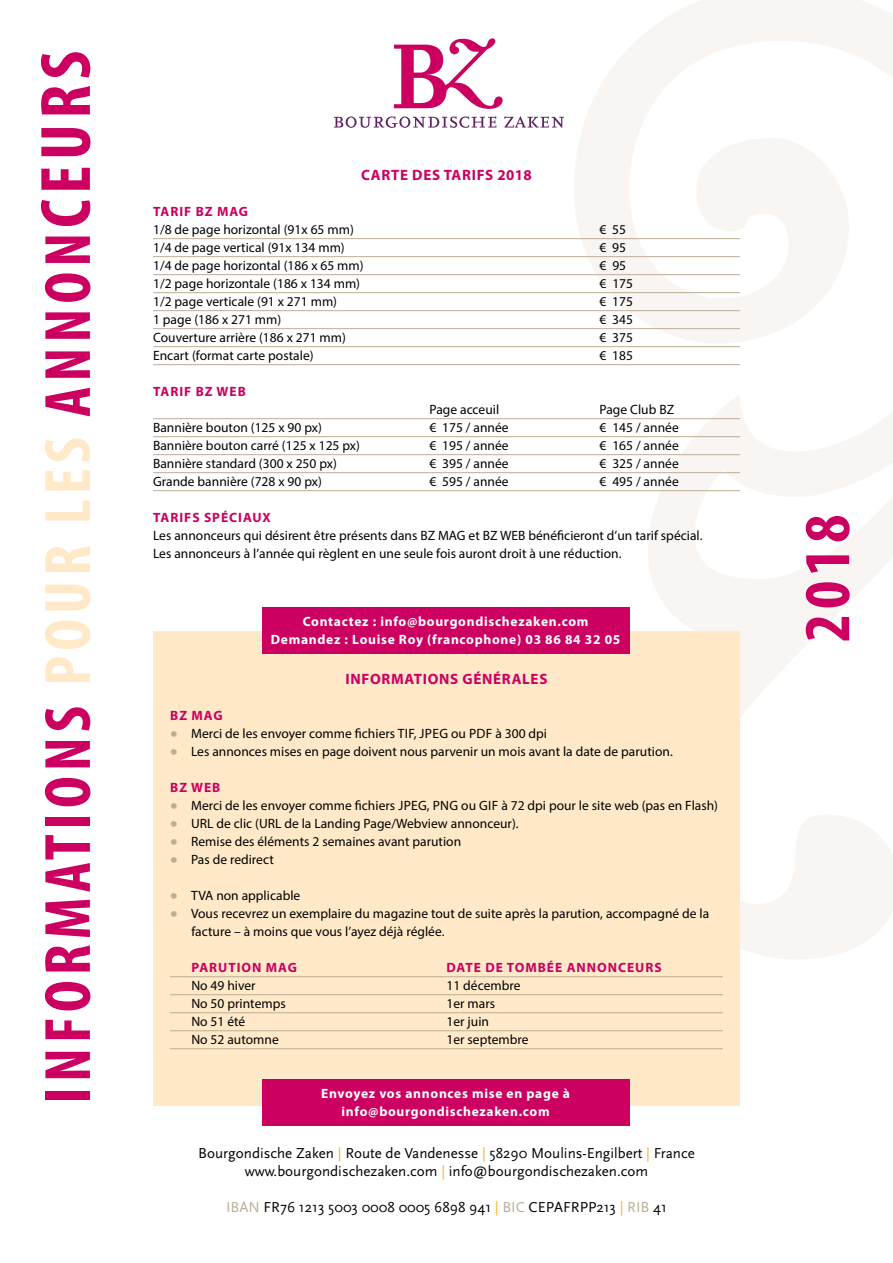
<style>
.page{position:relative;width:893px;height:1263px;background:#fff}
.page>*{position:absolute;margin:0;border:0;box-sizing:border-box;transform-origin:0 0}
.t1{font:700 condensed 66px "Myriad Pro";letter-spacing:.075em;color:#cb0061}
.t2{font:15px/18px "Scala Sans";color:#000;text-align:center}
.Tussenkop{font:700 15px "Myriad Pro";letter-spacing:.045em;color:#cb0061}
.Breves_plat_tabs_mee{font:13.5px "Myriad Pro";color:#000}
.Breves_plat_inspr{font:13.5px/18px "Myriad Pro";color:#000}
.Breves_plat{font:13.5px "Myriad Pro";color:#000}
.Breves_plat-2{font:700 13.5px "Myriad Pro";letter-spacing:.05em;color:#fff}
.Breves_plat-3{font:700 13.5px "Myriad Pro";letter-spacing:.07em;color:#cb0061}
.Breves_plat_tabs_mee-2{font:700 13.5px "Myriad Pro";letter-spacing:.07em;color:#cb0061}
.s1{color:#ffe9c8}
.s2{font-size:72px}
.s3{font-size:27px;color:#bcae95}
.s4{color:#f9b234}
.s5{color:#bcae95}
</style>
<div class="page">
<svg style="left:574px;top:0;width:319px;height:959px"></svg>
<svg style="left:394px;top:38px;width:109px;height:71px"></svg>
<svg style="left:334px;top:116px;width:162px;height:12px"></svg>
<svg style="left:504px;top:116px;width:60px;height:12px"></svg>
<hr style="left:153px;top:238px;width:587px;height:1px;background:#bcae95">
<hr style="left:153px;top:256px;width:587px;height:1px;background:#bcae95">
<hr style="left:153px;top:274px;width:587px;height:1px;background:#bcae95">
<hr style="left:153px;top:292px;width:587px;height:1px;background:#bcae95">
<hr style="left:153px;top:310px;width:587px;height:1px;background:#bcae95">
<hr style="left:153px;top:328px;width:587px;height:1px;background:#bcae95">
<hr style="left:153px;top:346px;width:587px;height:1px;background:#bcae95">
<hr style="left:153px;top:364px;width:587px;height:1px;background:#bcae95">
<hr style="left:153px;top:418px;width:587px;height:1px;background:#bcae95">
<hr style="left:153px;top:436px;width:587px;height:1px;background:#bcae95">
<hr style="left:153px;top:454px;width:587px;height:1px;background:#bcae95">
<hr style="left:153px;top:472px;width:587px;height:1px;background:#bcae95">
<hr style="left:153px;top:490px;width:587px;height:1px;background:#bcae95">
<div style="left:153px;top:631px;width:587px;height:475px;background:#ffe9c8"></div>
<hr style="left:170px;top:976px;width:553px;height:1px;background:#bcae95">
<hr style="left:170px;top:994px;width:553px;height:1px;background:#bcae95">
<hr style="left:170px;top:1012px;width:553px;height:1px;background:#bcae95">
<hr style="left:170px;top:1030px;width:553px;height:1px;background:#bcae95">
<hr style="left:170px;top:1048px;width:553px;height:1px;background:#bcae95">
<div style="left:262px;top:607px;width:367px;height:47px;background:#cb0061"></div>
<div style="left:262px;top:1079px;width:367px;height:47px;background:#cb0061"></div>
<h1 class="t1" style="left:27px;top:1103px;width:1054px;rotate:-90deg">INFORMATIONS <span class="s1">POUR LES</span> ANNON<span class="s2">CEURS</span></h1>
<p class="Tussenkop" style="left:361px;top:165px;width:172px">CARTE DES TARIFS 2018</p>
<p class="Breves_plat-3" style="left:153px;top:203px;width:96px">TARIF BZ MAG</p>
<p class="Breves_plat_tabs_mee" style="left:153px;top:221px;width:202px">1/8 de page horizontal (91x 65 mm)</p>
<p class="Breves_plat_tabs_mee" style="left:600px;top:221px;width:28px">€ 55</p>
<p class="Breves_plat_tabs_mee" style="left:153px;top:239px;width:193px">1/4 de page vertical (91x 134 mm)</p>
<p class="Breves_plat_tabs_mee" style="left:600px;top:239px;width:28px">€ 95</p>
<p class="Breves_plat_tabs_mee" style="left:153px;top:257px;width:212px">1/4 de page horizontal (186 x 65 mm)</p>
<p class="Breves_plat_tabs_mee" style="left:600px;top:257px;width:28px">€ 95</p>
<p class="Breves_plat_tabs_mee" style="left:153px;top:275px;width:209px">1/2 page horizontale (186 x 134 mm)</p>
<p class="Breves_plat_tabs_mee" style="left:600px;top:275px;width:35px">€ 175</p>
<p class="Breves_plat_tabs_mee" style="left:153px;top:293px;width:186px">1/2 page verticale (91 x 271 mm)</p>
<p class="Breves_plat_tabs_mee" style="left:600px;top:293px;width:35px">€ 175</p>
<p class="Breves_plat_tabs_mee" style="left:153px;top:311px;width:130px">1 page (186 x 271 mm)</p>
<p class="Breves_plat_tabs_mee" style="left:600px;top:311px;width:35px">€ 345</p>
<p class="Breves_plat_tabs_mee" style="left:153px;top:329px;width:194px">Couverture arrière (186 x 271 mm)</p>
<p class="Breves_plat_tabs_mee" style="left:600px;top:329px;width:35px">€ 375</p>
<p class="Breves_plat_tabs_mee" style="left:153px;top:347px;width:162px">Encart (format carte postale)</p>
<p class="Breves_plat_tabs_mee" style="left:600px;top:347px;width:35px">€ 185</p>
<p class="Breves_plat-3" style="left:153px;top:383px;width:94px">TARIF BZ WEB</p>
<p class="Breves_plat_tabs_mee" style="left:429px;top:401px;width:71px">Page acceuil</p>
<p class="Breves_plat_tabs_mee" style="left:600px;top:401px;width:76px">Page Club BZ</p>
<p class="Breves_plat_tabs_mee" style="left:153px;top:419px;width:170px">Bannière bouton (125 x 90 px)</p>
<p class="Breves_plat_tabs_mee" style="left:429px;top:419px;width:81px">€ 175 / année</p>
<p class="Breves_plat_tabs_mee" style="left:600px;top:419px;width:81px">€ 145 / année</p>
<p class="Breves_plat_tabs_mee" style="left:153px;top:437px;width:209px">Bannière bouton carré (125 x 125 px)</p>
<p class="Breves_plat_tabs_mee" style="left:429px;top:437px;width:81px">€ 195 / année</p>
<p class="Breves_plat_tabs_mee" style="left:600px;top:437px;width:81px">€ 165 / année</p>
<p class="Breves_plat_tabs_mee" style="left:153px;top:455px;width:185px">Bannière standard (300 x 250 px)</p>
<p class="Breves_plat_tabs_mee" style="left:429px;top:455px;width:81px">€ 395 / année</p>
<p class="Breves_plat_tabs_mee" style="left:600px;top:455px;width:81px">€ 325 / année</p>
<p class="Breves_plat_tabs_mee" style="left:153px;top:473px;width:170px">Grande bannière (728 x 90 px)</p>
<p class="Breves_plat_tabs_mee" style="left:429px;top:473px;width:81px">€ 595 / année</p>
<p class="Breves_plat_tabs_mee" style="left:600px;top:473px;width:81px">€ 495 / année</p>
<p class="Breves_plat-3" style="left:153px;top:509px;width:119px">TARIFS SPÉCIAUX</p>
<p class="Breves_plat" style="left:153px;top:527px;width:551px">Les annonceurs qui désirent être présents dans BZ MAG et BZ WEB bénéficieront d’un tarif spécial.</p>
<p class="Breves_plat" style="left:153px;top:545px;width:470px">Les annonceurs à l’année qui règlent en une seule fois auront droit à une réduction.</p>
<p class="Breves_plat-2" style="left:303px;top:613px;width:287px">Contactez : info@bourgondischezaken.com</p>
<p class="Breves_plat-2" style="left:271px;top:631px;width:351px">Demandez : Louise Roy (francophone) 03 86 84 32 05</p>
<p class="Tussenkop" style="left:346px;top:669px;width:203px">INFORMATIONS GÉNÉRALES</p>
<p class="Breves_plat-3" style="left:170px;top:707px;width:54px">BZ MAG</p>
<p class="Breves_plat_inspr" style="left:170px;top:724px;width:379px"><span class="s3">•</span> Merci de les envoyer comme fichiers TIF, JPEG ou PDF à 300 dpi</p>
<p class="Breves_plat_inspr" style="left:170px;top:742px;width:504px"><span class="s3">•</span> Les annonces mises en page doivent nous parvenir un mois avant la date de parution.</p>
<p class="Breves_plat-3" style="left:170px;top:779px;width:52px">BZ WEB</p>
<p class="Breves_plat_inspr" style="left:170px;top:796px;width:550px"><span class="s3">•</span> Merci de les envoyer comme fichiers JPEG, PNG ou GIF à 72 dpi pour le site web (pas en Flash)</p>
<p class="Breves_plat_inspr" style="left:170px;top:814px;width:350px"><span class="s3">•</span> URL de clic (URL de la Landing Page/Webview annonceur).</p>
<p class="Breves_plat_inspr" style="left:170px;top:832px;width:293px"><span class="s3">•</span> Remise des éléments 2 semaines avant parution</p>
<p class="Breves_plat_inspr" style="left:170px;top:850px;width:105px"><span class="s3">•</span> Pas de redirect</p>
<p class="Breves_plat_inspr" style="left:170px;top:886px;width:132px"><span class="s3">•</span> TVA non applicable</p>
<p class="Breves_plat_inspr" style="left:191px;top:904px;width:519px;text-indent:-21px"><span class="s3">•</span> Vous recevrez un exemplaire du magazine tout de suite après la parution, accompagné de la facture – à moins que vous l’ayez déjà réglée.</p>
<p class="Breves_plat_tabs_mee-2" style="left:191px;top:959px;width:107px">PARUTION MAG</p>
<p class="Breves_plat_tabs_mee-2" style="left:446px;top:959px;width:217px">DATE DE TOMBÉE ANNONCEURS</p>
<p class="Breves_plat_tabs_mee" style="left:191px;top:977px;width:66px">No 49 hiver</p>
<p class="Breves_plat_tabs_mee" style="left:446px;top:977px;width:76px">11 décembre</p>
<p class="Breves_plat_tabs_mee" style="left:191px;top:995px;width:96px">No 50 printemps</p>
<p class="Breves_plat_tabs_mee" style="left:446px;top:995px;width:50px">1er mars</p>
<p class="Breves_plat_tabs_mee" style="left:191px;top:1013px;width:56px">No 51 été</p>
<p class="Breves_plat_tabs_mee" style="left:446px;top:1013px;width:44px">1er juin</p>
<p class="Breves_plat_tabs_mee" style="left:191px;top:1031px;width:89px">No 52 automne</p>
<p class="Breves_plat_tabs_mee" style="left:446px;top:1031px;width:84px">1er septembre</p>
<p class="Breves_plat-2" style="left:321px;top:1084px;width:250px">Envoyez vos annonces mise en page à</p>
<p class="Breves_plat-2" style="left:342px;top:1103px;width:210px">info@bourgondischezaken.com</p>
<p class="t2" style="left:198px;top:1144px;width:498px">Bourgondische Zaken <span class="s4">|</span> Route de Vandenesse <span class="s4">|</span> 58290 Moulins-Engilbert <span class="s4">|</span> France www.bourgondischezaken.com <span class="s4">|</span> info@bourgondischezaken.com</p>
<p class="t2" style="left:226px;top:1198px;width:442px"><span class="s5">IBAN</span> FR76 1213 5003 0008 0005 6898 941 <span class="s4">|</span> <span class="s5">BIC</span> CEPAFRPP213 <span class="s4">|</span> <span class="s5">RIB</span> 41</p>
<h1 class="t1" style="left:786px;top:642px;width:129px;rotate:-90deg">2018</h1>
</div>
